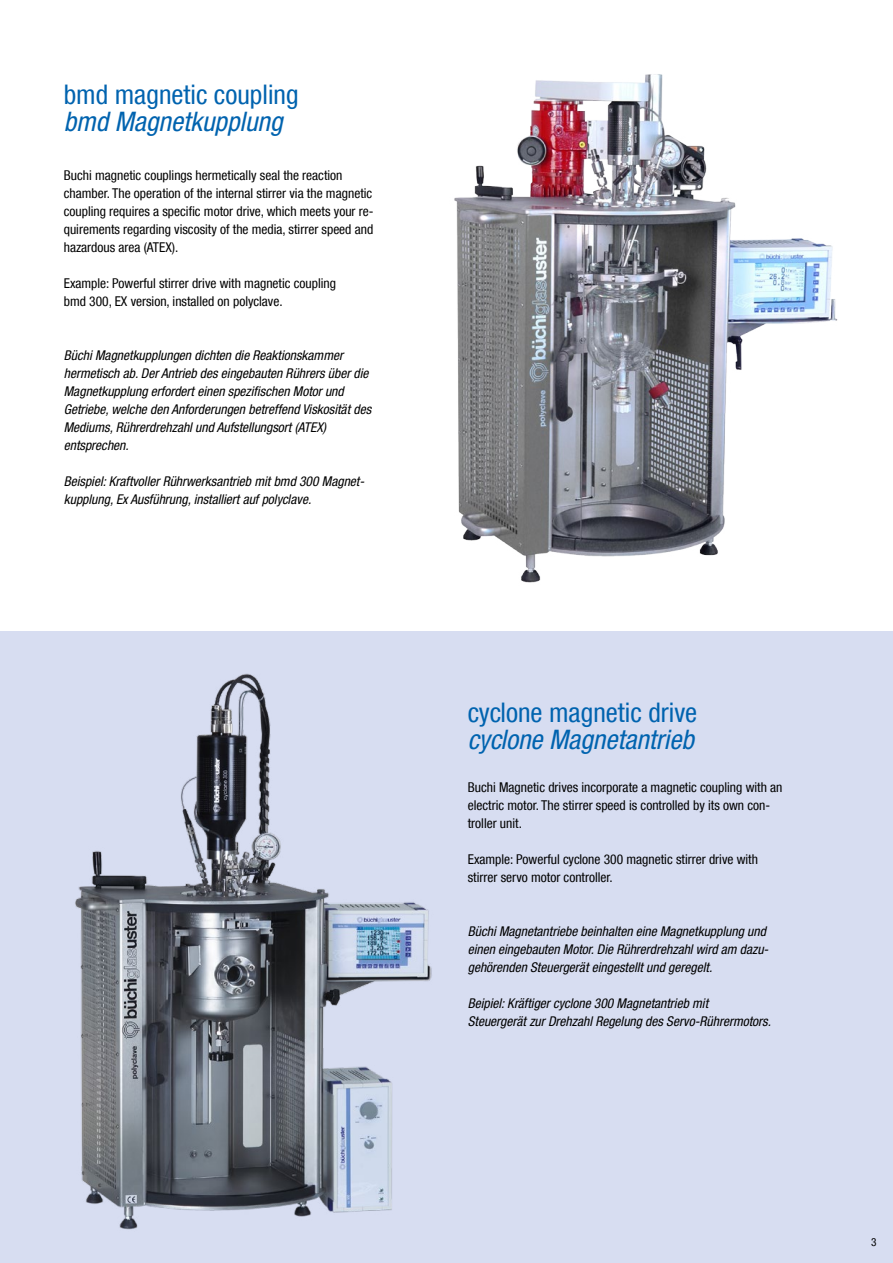
<style>
.page{position:relative;width:893px;height:1263px;background:#fff}
.page>*{position:absolute;margin:0;border:0;box-sizing:border-box;transform-origin:0 0}
.t1{font:condensed 27px "Helvetica Neue LT Com";color:#0063af}
.t2{font:italic condensed 27px "Helvetica Neue LT Com";color:#0063af}
.t3{font:italic condensed 13.5px/18px "Helvetica Neue LT Com";color:#000}
.t4{font:condensed 13.5px/18px "Helvetica Neue LT Com";color:#000}
.t5{font:condensed 11.25px "Helvetica Neue LT Com";color:#000}
</style>
<div class="page">
<div style="left:0;top:631px;width:893px;height:632px;background:#d7ddf1"></div>
<img style="left:75px;top:673px;width:357px;height:557px">
<img style="left:454px;top:74px;width:384px;height:509px">
<h1 class="t1" style="left:64px;top:79px;width:236px">bmd magnetic coupling</h1>
<h1 class="t2" style="left:64px;top:106px;width:220px">bmd Magnetkupplung</h1>
<p class="t4" style="left:64px;top:166px;width:311px">Buchi magnetic couplings hermetically seal the reaction chamber. The operation of the internal stirrer via the magnetic coupling requires a specific motor drive, which meets your re&shy;quirements regarding viscosity of the media, stirrer speed and hazardous area (ATEX).</p>
<p class="t4" style="left:64px;top:274px;width:274px">Example: Powerful stirrer drive with magnetic coupling bmd 300, EX version, installed on polyclave.</p>
<p class="t3" style="left:64px;top:346px;width:309px">Büchi Magnetkupplungen dichten die Reaktionskammer hermetisch ab. Der Antrieb des eingebauten Rührers über die Magnetkupplung erfordert einen spezifischen Motor und Getriebe, welche den Anforderungen betreffend Viskosität des Mediums, Rührerdrehzahl und Aufstellungsort (ATEX) entsprechen.</p>
<p class="t3" style="left:64px;top:472px;width:302px">Beispiel: Kraftvoller Rührwerksantrieb mit bmd 300 Magnet&shy;kupplung, Ex Ausführung, installiert auf polyclave.</p>
<h1 class="t1" style="left:468px;top:697px;width:231px">cyclone magnetic drive</h1>
<h1 class="t2" style="left:468px;top:724px;width:228px">cyclone Magnetantrieb</h1>
<p class="t4" style="left:468px;top:778px;width:316px">Buchi Magnetic drives incorporate a magnetic coupling with an electric motor. The stirrer speed is controlled by its own con&shy;troller unit.</p>
<p class="t4" style="left:468px;top:850px;width:292px">Example: Powerful cyclone 300 magnetic stirrer drive with stirrer servo motor controller.</p>
<p class="t3" style="left:468px;top:922px;width:301px;text-align:justify">Büchi Magnetantriebe beinhalten eine Magnetkupplung und einen eingebauten Motor. Die Rührerdrehzahl wird am dazu&shy;gehörenden Steuergerät eingestellt und geregelt.</p>
<p class="t3" style="left:468px;top:994px;width:305px">Beipiel: Kräftiger cyclone 300 Magnetantrieb mit<br>Steuergerät zur Drehzahl Regelung des Servo-Rührermotors.</p>
<p class="t5" style="left:871px;top:1235px;width:7px">3</p>
</div>
